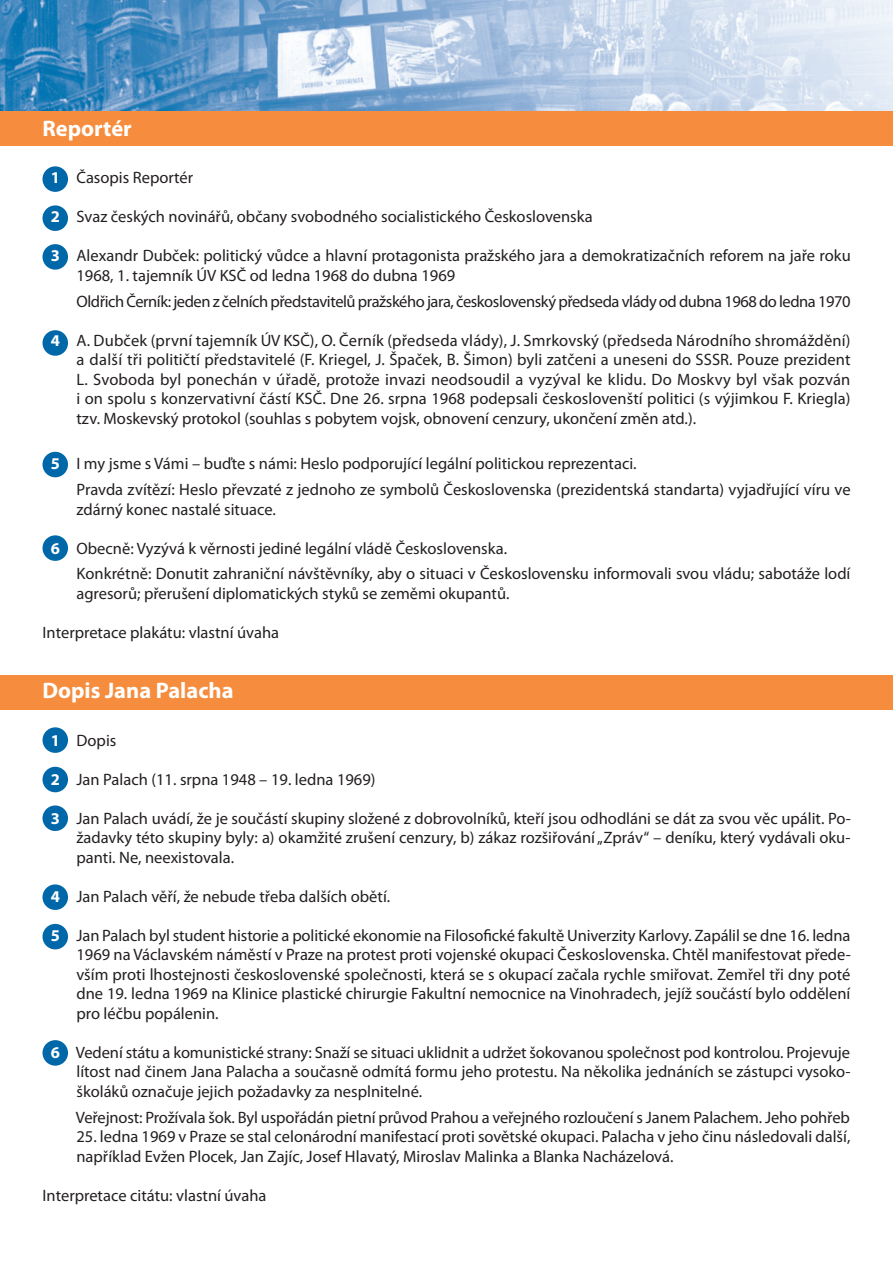
<style>
.page{position:relative;width:893px;height:1263px;background:#fff}
.page>*{position:absolute;margin:0;border:0;box-sizing:border-box;transform-origin:0 0}
.t1{font:700 22.5px "Myriad Pro";color:#fff}
.t2{font:16.5px/19.5px "Myriad Pro";color:#231f20}
.t3{font:16.5px "Myriad Pro";letter-spacing:-.025em;color:#231f20}
.s1{font-weight:700;color:#fff}
</style>
<div class="page">
<div style="left:43px;top:535px;width:25px;height:26px;background:#0068a9;border-radius:50%"></div>
<div style="left:43px;top:727px;width:25px;height:26px;background:#0068a9;border-radius:50%"></div>
<div style="left:43px;top:767px;width:25px;height:25px;background:#0068a9;border-radius:50%"></div>
<div style="left:43px;top:805px;width:25px;height:26px;background:#0068a9;border-radius:50%"></div>
<div style="left:43px;top:884px;width:25px;height:26px;background:#0068a9;border-radius:50%"></div>
<div style="left:43px;top:924px;width:25px;height:25px;background:#0068a9;border-radius:50%"></div>
<div style="left:43px;top:1040px;width:25px;height:26px;background:#0068a9;border-radius:50%"></div>
<div style="left:43px;top:166px;width:25px;height:26px;background:#0068a9;border-radius:50%"></div>
<div style="left:43px;top:205px;width:25px;height:26px;background:#0068a9;border-radius:50%"></div>
<div style="left:43px;top:244px;width:25px;height:26px;background:#0068a9;border-radius:50%"></div>
<div style="left:43px;top:330px;width:25px;height:26px;background:#0068a9;border-radius:50%"></div>
<div style="left:43px;top:452px;width:25px;height:25px;background:#0068a9;border-radius:50%"></div>
<div style="left:0;top:675px;width:893px;height:34px;background:#f68c3d"></div>
<img style="left:0;top:0;width:893px;height:112px">
<div style="left:0;top:112px;width:893px;height:34px;background:#f68c3d"></div>
<h1 class="t1" style="left:43px;top:120px;width:91px">Reportér</h1>
<p class="t2" style="left:51px;top:170px;width:144px"><span class="s1">1</span> Časopis Reportér</p>
<p class="t2" style="left:51px;top:209px;width:544px"><span class="s1">2</span> Svaz českých novinářů, občany svobodného socialistického Československa</p>
<p class="t2" style="left:76px;top:248px;width:776px;text-indent:-26px"><span class="s1">3</span> Alexandr Dubček: politický vůdce a hlavní protagonista pražského jara a demokratizačních reforem na jaře roku<br>1968, 1. tajemník ÚV KSČ od ledna 1968 do dubna 1969</p>
<p class="t3" style="left:77px;top:295px;width:776px">Oldřich Černík: jeden z čelních představitelů pražského jara, československý předseda vlády od dubna 1968 do ledna 1970</p>
<p class="t2" style="left:76px;top:332px;width:776px;text-align:justify;text-indent:-26px"><span class="s1">4</span> A. Dubček (první tajemník ÚV KSČ), O. Černík (předseda vlády), J. Smrkovský (předseda Národního shromáždění) a další tři političtí představitelé (F. Kriegel, J. Špaček, B. Šimon) byli zatčeni a uneseni do SSSR. Pouze prezident L. Svoboda byl ponechán v úřadě, protože invazi neodsoudil a vyzýval ke klidu. Do Moskvy byl však pozván i on spolu s konzervativní částí KSČ. Dne 26. srpna 1968 podepsali českoslovenští politici (s výjimkou F. Kriegla) tzv. Moskevský protokol (souhlas s pobytem vojsk, obnovení cenzury, ukončení změn atd.).</p>
<p class="t2" style="left:77px;top:452px;width:775px;line-height:26px;text-indent:-26px"><span class="s1">5</span> I my jsme s Vámi – buďte s námi: Heslo podporující legální politickou reprezentaci.<br>Pravda zvítězí: Heslo převzaté z jednoho ze symbolů Československa (prezidentská standarta) vyjadřující víru ve</p>
<p class="t2" style="left:76px;top:501px;width:201px">zdárný konec nastalé situace.</p>
<p class="t2" style="left:77px;top:536px;width:775px;line-height:26px;text-indent:-26px"><span class="s1">6</span> Obecně: Vyzývá k věrnosti jediné legální vládě Československa.<br>Konkrétně: Donutit zahraniční návštěvníky, aby o situaci v Československu informovali svou vládu; sabotáže lodí</p>
<p class="t2" style="left:76px;top:585px;width:434px">agresorů; přerušení diplomatických styků se zeměmi okupantů.</p>
<p class="t2" style="left:43px;top:624px;width:238px">Interpretace plakátu: vlastní úvaha</p>
<h1 class="t1" style="left:43px;top:682px;width:193px">Dopis Jana Palacha</h1>
<p class="t2" style="left:51px;top:732px;width:67px"><span class="s1">1</span> Dopis</p>
<p class="t2" style="left:51px;top:771px;width:326px"><span class="s1">2</span> Jan Palach (11. srpna 1948 – 19. ledna 1969)</p>
<p class="t2" style="left:76px;top:810px;width:776px;text-align:justify;text-indent:-26px"><span class="s1">3</span> Jan Palach uvádí, že je součástí skupiny složené z dobrovolníků, kteří jsou odhodláni se dát za svou věc upálit. Po&shy;žadavky této skupiny byly: a) okamžité zrušení cenzury, b) zákaz rozšiřování „Zpráv“ – deníku, který vydávali oku&shy;panti. Ne, neexistovala.</p>
<p class="t2" style="left:51px;top:888px;width:341px"><span class="s1">4</span> Jan Palach věří, že nebude třeba dalších obětí.</p>
<p class="t2" style="left:76px;top:927px;width:776px;text-align:justify;text-indent:-26px"><span class="s1">5</span> Jan Palach byl student historie a politické ekonomie na Filosofické fakultě Univerzity Karlovy. Zapálil se dne 16. ledna 1969 na Václavském náměstí v Praze na protest proti vojenské okupaci Československa. Chtěl manifestovat přede&shy;vším proti lhostejnosti československé společnosti, která se s okupací začala rychle smiřovat. Zemřel tři dny poté dne 19. ledna 1969 na Klinice plastické chirurgie Fakultní nemocnice na Vinohradech, jejíž součástí bylo oddělení pro léčbu popálenin.</p>
<p class="t2" style="left:76px;top:1044px;width:776px;text-align:justify;text-indent:-26px"><span class="s1">6</span> Vedení státu a komunistické strany: Snaží se situaci uklidnit a udržet šokovanou společnost pod kontrolou. Projevuje lítost nad činem Jana Palacha a současně odmítá formu jeho protestu. Na několika jednáních se zástupci vysoko&shy;školáků označuje jejich požadavky za nesplnitelné.</p>
<p class="t2" style="left:76px;top:1109px;width:775px">Veřejnost: Prožívala šok. Byl uspořádán pietní průvod Prahou a veřejného rozloučení s Janem Palachem. Jeho pohřeb</p>
<p class="t2" style="left:76px;top:1128px;width:775px">25. ledna 1969 v Praze se stal celonárodní manifestací proti sovětské okupaci. Palacha v jeho činu následovali další, například Evžen Plocek, Jan Zajíc, Josef Hlavatý, Miroslav Malinka a Blanka Nacházelová.</p>
<p class="t2" style="left:43px;top:1187px;width:226px">Interpretace citátu: vlastní úvaha</p>
</div>
